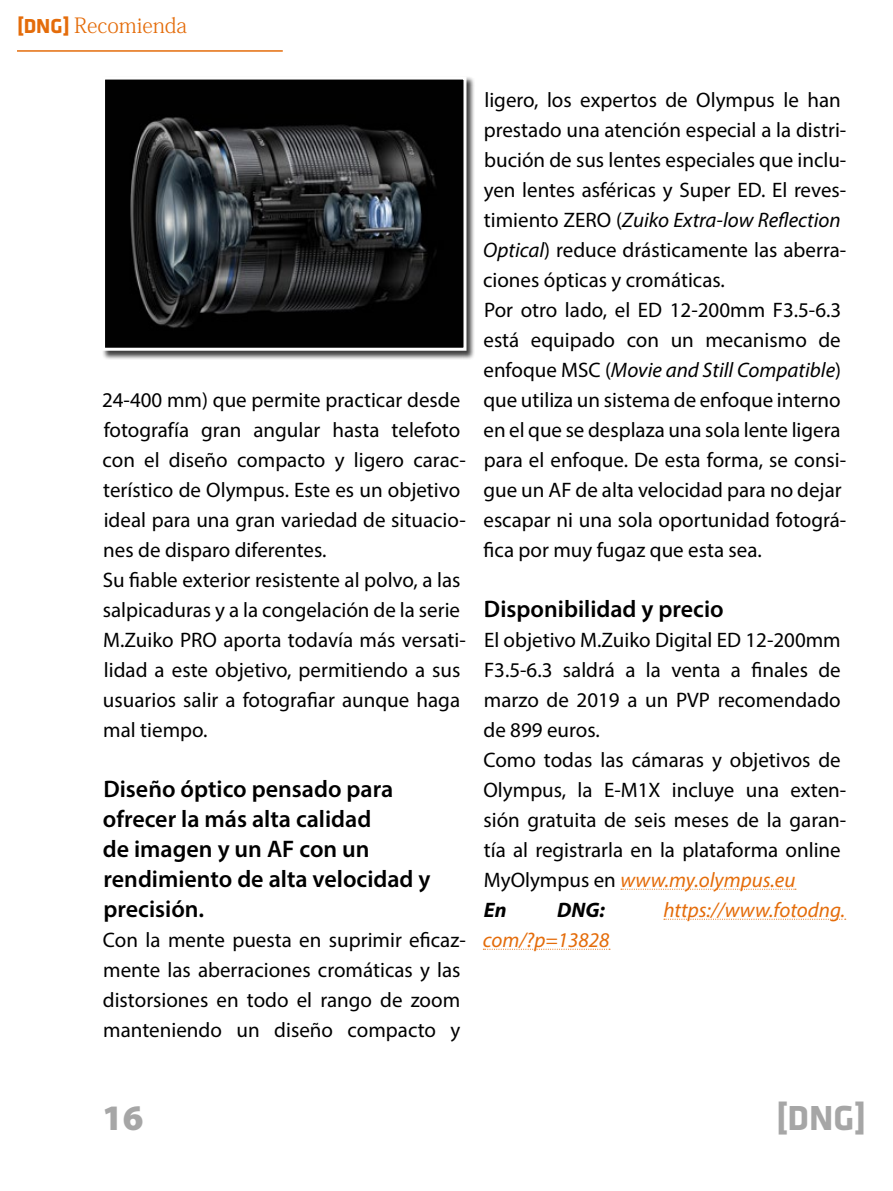
<style>
.page{position:relative;width:893px;height:1191px;background:#fff}
.page>*{position:absolute;margin:0;border:0;box-sizing:border-box;transform-origin:0 0}
.t1{font:700 36px "Klavika";color:#a6a6a6}
.t2{font:900 36px "Myriad Pro";color:#a6a6a6}
.t3{font:600 24px/30px "Myriad Pro";color:#000}
.t4{font:21px/30px "Myriad Pro";color:#000}
.t5{font:italic 21px "Myriad Pro";color:#e46c0a}
.t6{font:21px "Adobe Fangsong Std";color:#e46c0a}
.t7{font:italic 700 21px "Myriad Pro";color:#000}
.s1{font-family:"Klavika";font-weight:700}
.s2{font-style:italic}
.s3{font-style:italic;color:#e46c0a}
.s4{font-weight:700;font-style:italic}
</style>
<div class="page">
<div style="left:101px;top:76px;width:375px;height:283px;background:#000;opacity:.75"></div>
<img style="left:106px;top:81px;width:356px;height:266px">
<div style="left:102px;top:77px;width:364px;height:274px;border:3px solid #fff"></div>
<hr style="left:17px;top:50px;width:266px;height:2px;background:#e46c0a">
<svg style="left:621px;top:888px;width:175px;height:1px"></svg>
<svg style="left:664px;top:918px;width:182px;height:1px"></svg>
<svg style="left:483px;top:948px;width:127px;height:1px"></svg>
<p class="t6" style="left:17px;top:13px;width:172px"><span class="s1">[DNG]</span> Recomienda</p>
<p class="t4" style="left:102px;top:384px;width:365px">24-400 mm) que permite practicar desde fotografía gran angular hasta telefoto con el diseño compacto y ligero carac&shy;terístico de Olympus. Este es un objetivo ideal para una gran variedad de situacio&shy;nes de disparo diferentes.<br>Su fiable exterior resistente al polvo, a las salpicaduras y a la congelación de la serie M.Zuiko PRO aporta todavía más versati&shy;lidad a este objetivo, permitiendo a sus usuarios salir a fotografiar aunque haga mal tiempo.</p>
<p class="t3" style="left:103px;top:773px;width:329px">Diseño óptico pensado para ofrecer la más alta calidad<br>de imagen y un AF con un rendimiento de alta velocidad y precisión.</p>
<p class="t4" style="left:103px;top:924px;width:364px">Con la mente puesta en suprimir eficaz&shy;mente las aberraciones cromáticas y las distorsiones en todo el rango de zoom manteniendo un diseño compacto y</p>
<p class="t4" style="left:483px;top:84px;width:365px">ligero, los expertos de Olympus le han prestado una atención especial a la distri&shy;bución de sus lentes especiales que inclu&shy;yen lentes asféricas y Super ED. El reves&shy;timiento ZERO (<span class="s2">Zuiko Extra-low Reflection Optical</span>) reduce drásticamente las aberra&shy;ciones ópticas y cromáticas.<br>Por otro lado, el ED 12-200mm F3.5-6.3 está equipado con un mecanismo de enfoque MSC (<span class="s2">Movie and Still Compatible</span>) que utiliza un sistema de enfoque interno en el que se desplaza una sola lente ligera para el enfoque. De esta forma, se consi&shy;gue un AF de alta velocidad para no dejar escapar ni una sola oportunidad fotográ&shy;fica por muy fugaz que esta sea.</p>
<p class="t3" style="left:484px;top:593px;width:241px">Disponibilidad y precio</p>
<p class="t4" style="left:483px;top:624px;width:364px">El objetivo M.Zuiko Digital ED 12-200mm<br>F3.5-6.3 saldrá a la venta a finales de marzo de 2019 a un PVP recomendado de 899 euros.<br>Como todas las cámaras y objetivos de<br>Olympus, la E-M1X incluye una exten&shy;sión gratuita de seis meses de la garan&shy;tía al registrarla en la plataforma online<br>MyOlympus en <span class="s3">www.my.olympus.eu<br></span><span class="s4">En</span></p>
<p class="t7" style="left:557px;top:896px;width:49px">DNG:</p>
<p class="t5" style="left:663px;top:897px;width:183px">https://www.fotodng.</p>
<p class="t5" style="left:483px;top:927px;width:128px">com/?p=13828</p>
<h1 class="t2" style="left:102px;top:1094px;width:43px">16</h1>
<h1 class="t1" style="left:776px;top:1098px;width:92px">[DNG]</h1>
</div>
